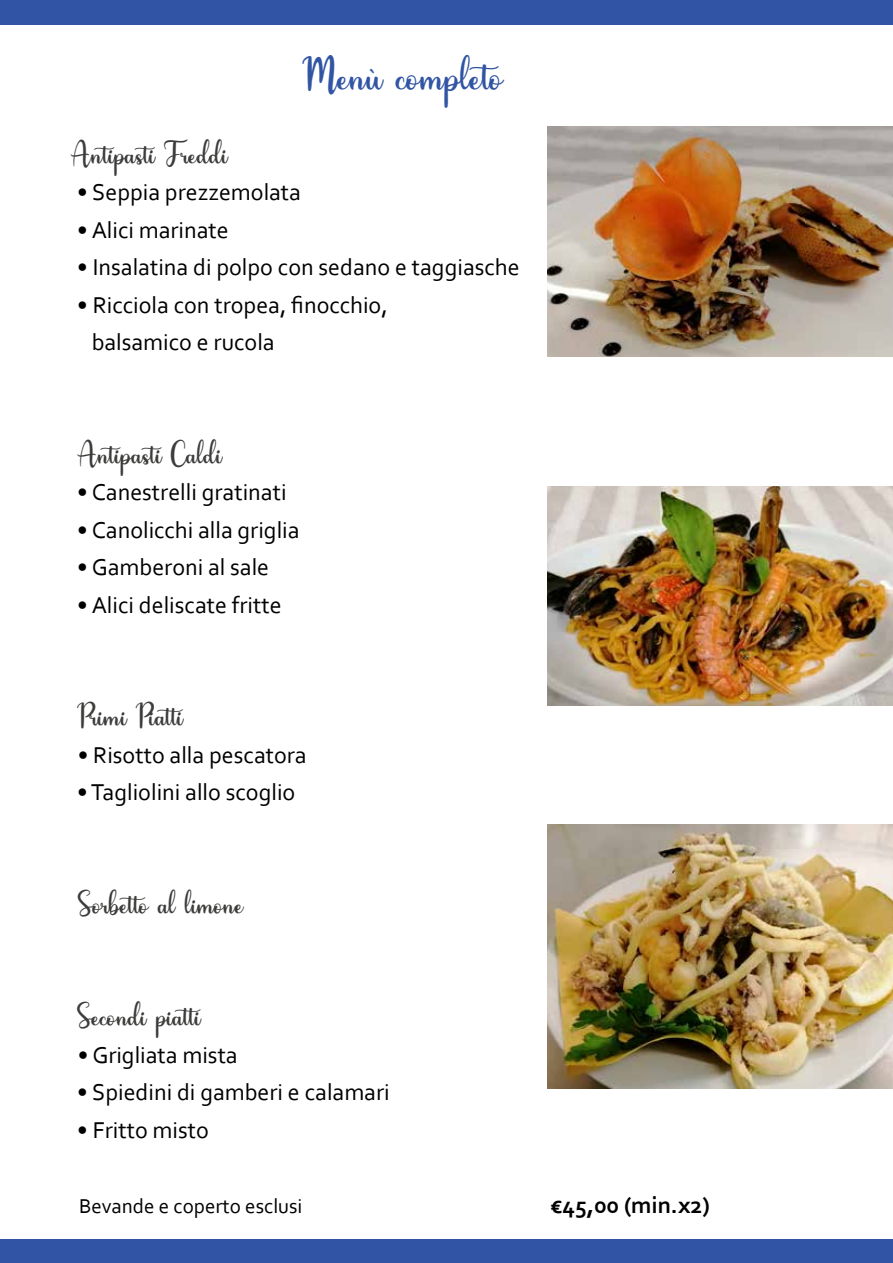
<style>
.page{position:relative;width:893px;height:1263px;background:#fff}
.page>*{position:absolute;margin:0;border:0;box-sizing:border-box;transform-origin:0 0}
.t1{font:43.5px "Hey Lover";color:#3155a4}
.t2{font:30px "Hey Lover";color:#3c3c3b}
.t3{font:24px/37.5px "Corbel";color:#000}
.t4{font:700 24px "Corbel";color:#000}
.t5{font:21px "Corbel";color:#000}
</style>
<div class="page">
<div style="left:0;top:0;width:893px;height:25px;background:#3155a4"></div>
<div style="left:0;top:1239px;width:893px;height:24px;background:#3155a4"></div>
<img style="left:547px;top:126px;width:346px;height:230px">
<img style="left:547px;top:487px;width:346px;height:219px">
<img style="left:547px;top:825px;width:346px;height:263px">
<h1 class="t1" style="left:303px;top:46px;width:202px">Menù completo</h1>
<p class="t2" style="left:70px;top:133px;width:159px">Antipasti Freddi</p>
<p class="t3" style="left:77px;top:173px;width:225px">• Seppia prezzemolata</p>
<p class="t3" style="left:77px;top:210px;width:153px">• Alici marinate</p>
<p class="t3" style="left:77px;top:248px;width:444px">• Insalatina di polpo con sedano e taggiasche</p>
<p class="t3" style="left:92px;top:285px;width:298px;text-indent:-14px">• Ricciola con tropea, finocchio, balsamico e rucola</p>
<p class="t2" style="left:77px;top:433px;width:146px">Antipasti Caldi</p>
<p class="t3" style="left:77px;top:473px;width:211px">• Canestrelli gratinati</p>
<p class="t3" style="left:77px;top:510px;width:224px">• Canolicchi alla griglia</p>
<p class="t3" style="left:77px;top:548px;width:193px">• Gamberoni al sale</p>
<p class="t3" style="left:77px;top:585px;width:206px">• Alici deliscate fritte</p>
<p class="t2" style="left:77px;top:695px;width:116px">Primi Piatti</p>
<p class="t3" style="left:78px;top:735px;width:230px">• Risotto alla pescatora</p>
<p class="t3" style="left:77px;top:773px;width:220px">• Tagliolini allo scoglio</p>
<p class="t2" style="left:78px;top:883px;width:167px">Sorbetto al limone</p>
<p class="t2" style="left:77px;top:995px;width:133px">Secondi piatti</p>
<p class="t3" style="left:78px;top:1035px;width:161px">• Grigliata mista</p>
<p class="t3" style="left:77px;top:1073px;width:314px">• Spiedini di gamberi e calamari</p>
<p class="t3" style="left:77px;top:1110px;width:133px">• Fritto misto</p>
<p class="t5" style="left:79px;top:1193px;width:225px">Bevande e coperto esclusi</p>
<p class="t4" style="left:550px;top:1190px;width:162px">€45,00 (min.x2)</p>
</div>
